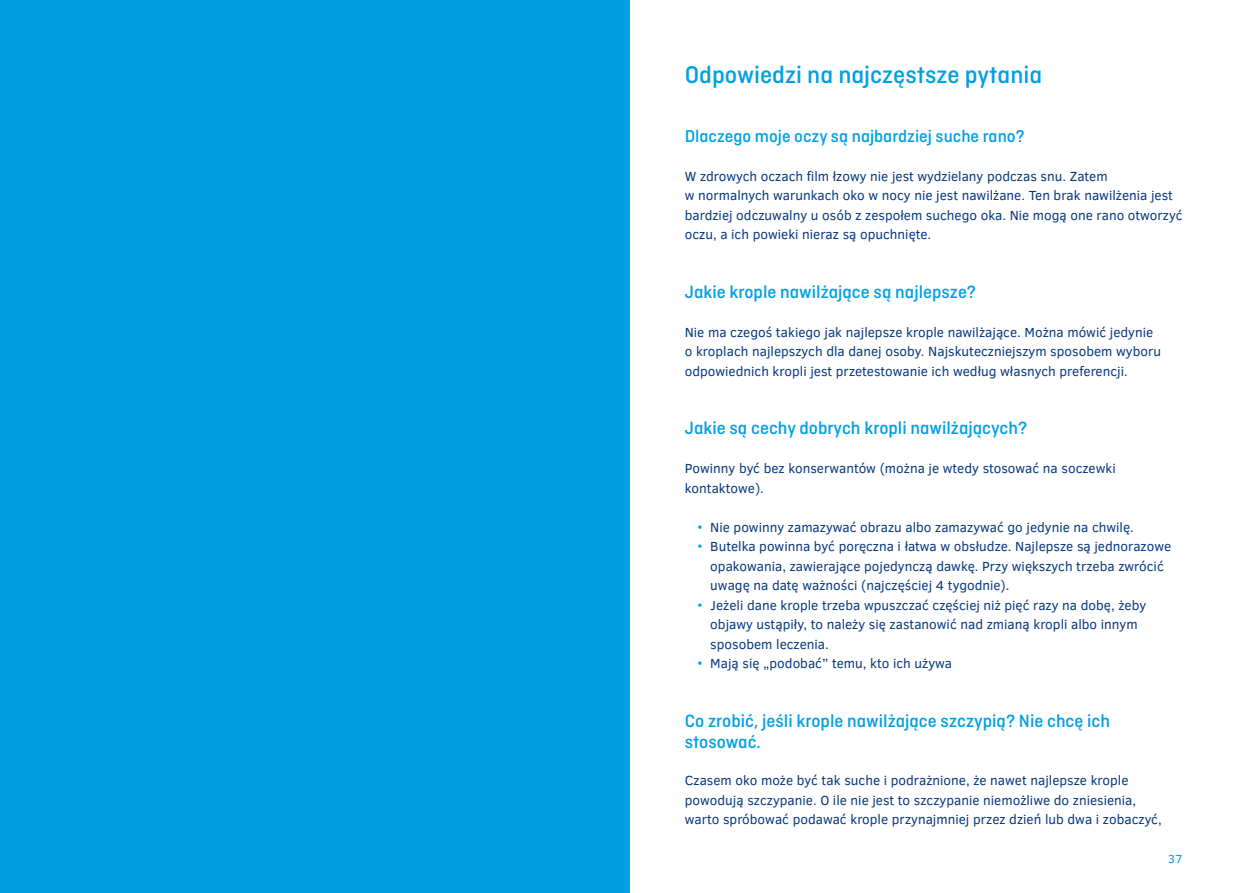
<style>
.page{position:relative;width:1259px;height:893px;background:#fff}
.page>*{position:absolute;margin:0;border:0;box-sizing:border-box;transform-origin:0 0}
.t1{font:500 25.5px "Ciutadella";color:#00a0e3}
.t2{font:500 18.75px/21px "Ciutadella";color:#00a0e3}
.t3{font:500 18px "Ciutadella";color:#00a0e3}
.t4{font:13.5px/19.5px "Clear Sans";color:#06377d}
.t5{font:12px "Clear Sans";color:#00a0e3}
.s1{color:#00a0e3}
</style>
<div class="page">
<div style="left:0;top:0;width:629px;height:893px;background:#00a0e3"></div>
<h1 class="t1" style="left:685px;top:63px;width:359px">Odpowiedzi na najczęstsze pytania</h1>
<h3 class="t3" style="left:685px;top:128px;width:341px">Dlaczego moje oczy są najbardziej suche rano?</h3>
<p class="t4" style="left:685px;top:166px;width:499px">W zdrowych oczach film łzowy nie jest wydzielany podczas snu. Zatem<br>w normalnych warunkach oko w nocy nie jest nawilżane. Ten brak nawilżenia jest bardziej odczuwalny u osób z zespołem suchego oka. Nie mogą one rano otworzyć oczu, a ich powieki nieraz są opuchnięte.</p>
<h2 class="t2" style="left:685px;top:282px;width:293px">Jakie krople nawilżające są najlepsze?</h2>
<p class="t4" style="left:685px;top:322px;width:478px">Nie ma czegoś takiego jak najlepsze krople nawilżające. Można mówić jedynie o kroplach najlepszych dla danej osoby. Najskuteczniejszym sposobem wyboru odpowiednich kropli jest przetestowanie ich według własnych preferencji.</p>
<h2 class="t2" style="left:685px;top:418px;width:344px">Jakie są cechy dobrych kropli nawilżających?</h2>
<p class="t4" style="left:685px;top:459px;width:432px">Powinny być bez konserwantów (można je wtedy stosować na soczewki kontaktowe).</p>
<p class="t4" style="left:697px;top:517px;width:438px"><span class="s1">•</span> Nie powinny zamazywać obrazu albo zamazywać go jedynie na chwilę.</p>
<p class="t4" style="left:710px;top:537px;width:462px;text-indent:-13px"><span class="s1">•</span> Butelka powinna być poręczna i łatwa w obsłudze. Najlepsze są jednorazowe opakowania, zawierające pojedynczą dawkę. Przy większych trzeba zwrócić uwagę na datę ważności (najczęściej 4 tygodnie).</p>
<p class="t4" style="left:710px;top:595px;width:437px;text-indent:-13px"><span class="s1">•</span> Jeżeli dane krople trzeba wpuszczać częściej niż pięć razy na dobę, żeby objawy ustąpiły, to należy się zastanowić nad zmianą kropli albo innym sposobem leczenia.</p>
<p class="t4" style="left:697px;top:654px;width:256px"><span class="s1">•</span> Mają się „podobać” temu, kto ich używa</p>
<h2 class="t2" style="left:685px;top:711px;width:427px">Co zrobić, jeśli krople nawilżające szczypią? Nie chcę ich stosować.</h2>
<p class="t4" style="left:685px;top:771px;width:478px">Czasem oko może być tak suche i podrażnione, że nawet najlepsze krople powodują szczypanie. O ile nie jest to szczypanie niemożliwe do zniesienia, warto spróbować podawać krople przynajmniej przez dzień lub dwa i zobaczyć,</p>
<p class="t5" style="left:1168px;top:851px;width:16px">37</p>
</div>
